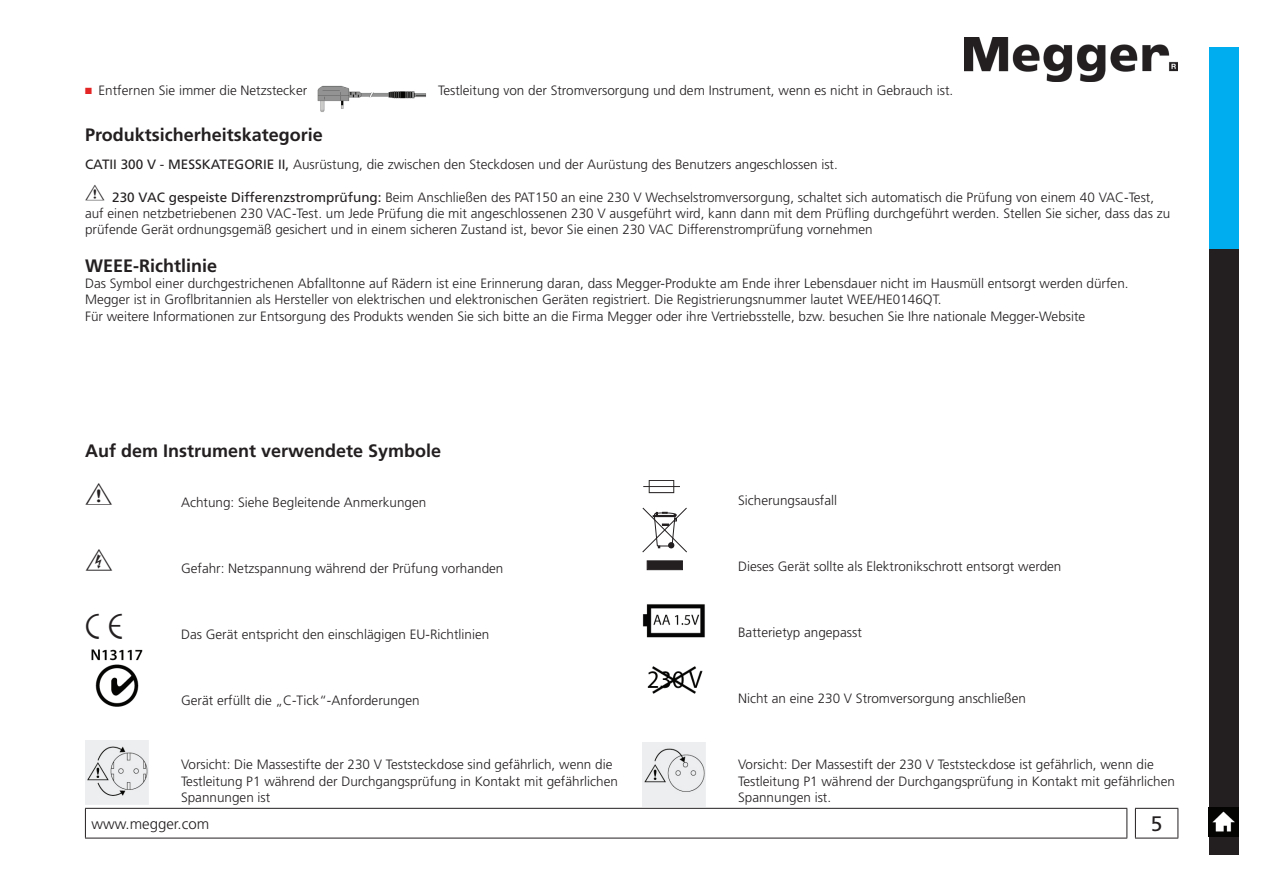
<style>
.page{position:relative;width:1263px;height:893px;background:#fff}
.page>*{position:absolute;margin:0;border:0;box-sizing:border-box;transform-origin:0 0}
.t1{font:21px "Frutiger LT Std";color:#231f20}
.t2{font:700 18px "Frutiger LT Std";color:#231f20}
.t3{font:300 15px "Frutiger LT Std";color:#231f20}
.t4{font:300 13.5px/16.2px "Frutiger LT Std";color:#231f20}
.s1{color:#e32525}
.s2{font-weight:400}
</style>
<div class="page">
<div style="left:1209px;top:57px;width:30px;height:798px;background:#231f20"></div>
<hr style="left:85px;top:808px;width:1042px;height:1px;background:#231f20">
<svg style="left:85px;top:809px;width:1px;height:29px"></svg>
<svg style="left:1126px;top:809px;width:1px;height:29px"></svg>
<hr style="left:1135px;top:808px;width:43px;height:1px;background:#231f20">
<svg style="left:1135px;top:809px;width:1px;height:29px"></svg>
<svg style="left:1177px;top:809px;width:1px;height:29px"></svg>
<hr style="left:85px;top:838px;width:1042px;height:1px;background:#231f20">
<hr style="left:1135px;top:838px;width:43px;height:1px;background:#231f20">
<img style="left:1209px;top:807px;width:30px;height:30px">
<img style="left:965px;top:37px;width:212px;height:44px">
<div style="left:1209px;top:47px;width:30px;height:202px;background:#00aeef"></div>
<img style="left:317px;top:85px;width:109px;height:27px">
<img style="left:91px;top:649px;width:52px;height:58px">
<img style="left:85px;top:741px;width:64px;height:63px">
<div style="left:647px;top:561px;width:35px;height:9px;background:#231f20;border:1px solid #231f20"></div>
<svg style="left:642px;top:508px;width:45px;height:45px"></svg>
<img style="left:642px;top:604px;width:63px;height:33px">
<img style="left:647px;top:666px;width:56px;height:28px">
<img style="left:642px;top:743px;width:64px;height:64px">
<p class="t4" style="left:85px;top:83px;width:224px"><span class="s1">■</span> Entfernen Sie immer die Netzstecker</p>
<p class="t4" style="left:438px;top:83px;width:517px">Testleitung von der Stromversorgung und dem Instrument, wenn es nicht in Gebrauch ist.</p>
<h2 class="t2" style="left:85px;top:124px;width:239px">Produktsicherheitskategorie</h2>
<p class="t4" style="left:85px;top:157px;width:754px"><span class="s2">CATII 300 V - MESSKATEGORIE II,</span> Ausrüstung, die zwischen den Steckdosen und der Aurüstung des Benutzers angeschlossen ist.</p>
<p class="t4" style="left:85px;top:189px;width:1087px;text-indent:27px"><span class="s2">230 VAC gespeiste Differenzstromprüfung:</span> Beim Anschließen des PAT150 an eine 230 V Wechselstromversorgung, schaltet sich automatisch die Prüfung von einem 40 VAC-Test, auf einen netzbetriebenen 230 VAC-Test. um Jede Prüfung die mit angeschlossenen 230 V ausgeführt wird, kann dann mit dem Prüfling durchgeführt werden. Stellen Sie sicher, dass das zu prüfende Gerät ordnungsgemäß gesichert und in einem sicheren Zustand ist, bevor Sie einen 230 VAC Differenstromprüfung vornehmen</p>
<h2 class="t2" style="left:85px;top:255px;width:134px">WEEE-Richtlinie</h2>
<p class="t4" style="left:85px;top:276px;width:1045px">Das Symbol einer durchgestrichenen Abfalltonne auf Rädern ist eine Erinnerung daran, dass Megger-Produkte am Ende ihrer Lebensdauer nicht im Hausmüll entsorgt werden dürfen.<br>Megger ist in Groflbritannien als Hersteller von elektrischen und elektronischen Geräten registriert. Die Registrierungsnummer lautet WEE/HE0146QT.<br>Für weitere Informationen zur Entsorgung des Produkts wenden Sie sich bitte an die Firma Megger oder ihre Vertriebsstelle, bzw. besuchen Sie Ihre nationale Megger-Website</p>
<h2 class="t2" style="left:85px;top:440px;width:358px">Auf dem Instrument verwendete Symbole</h2>
<p class="t4" style="left:181px;top:494px;width:247px">Achtung: Siehe Begleitende Anmerkungen</p>
<p class="t4" style="left:738px;top:493px;width:101px">Sicherungsausfall</p>
<p class="t4" style="left:181px;top:560px;width:324px">Gefahr: Netzspannung während der Prüfung vorhanden</p>
<p class="t4" style="left:738px;top:559px;width:325px">Dieses Gerät sollte als Elektronikschrott entsorgt werden</p>
<p class="t4" style="left:181px;top:626px;width:310px">Das Gerät entspricht den einschlägigen EU-Richtlinien</p>
<p class="t4" style="left:738px;top:625px;width:125px">Batterietyp angepasst</p>
<p class="t4" style="left:181px;top:692px;width:240px">Gerät erfüllt die „C-Tick“-Anforderungen</p>
<p class="t4" style="left:738px;top:691px;width:289px">Nicht an eine 230 V Stromversorgung anschließen</p>
<p class="t4" style="left:181px;top:757px;width:438px">Vorsicht: Die Massestifte der 230 V Teststeckdose sind gefährlich, wenn die<br>Testleitung P1 während der Durchgangsprüfung in Kontakt mit gefährlichen<br>Spannungen ist</p>
<p class="t4" style="left:738px;top:757px;width:438px">Vorsicht: Der Massestift der 230 V Teststeckdose ist gefährlich, wenn die<br>Testleitung P1 während der Durchgangsprüfung in Kontakt mit gefährlichen<br>Spannungen ist.</p>
<p class="t3" style="left:91px;top:815px;width:119px">www.megger.com</p>
<h1 class="t1" style="left:1151px;top:811px;width:13px">5</h1>
</div>
